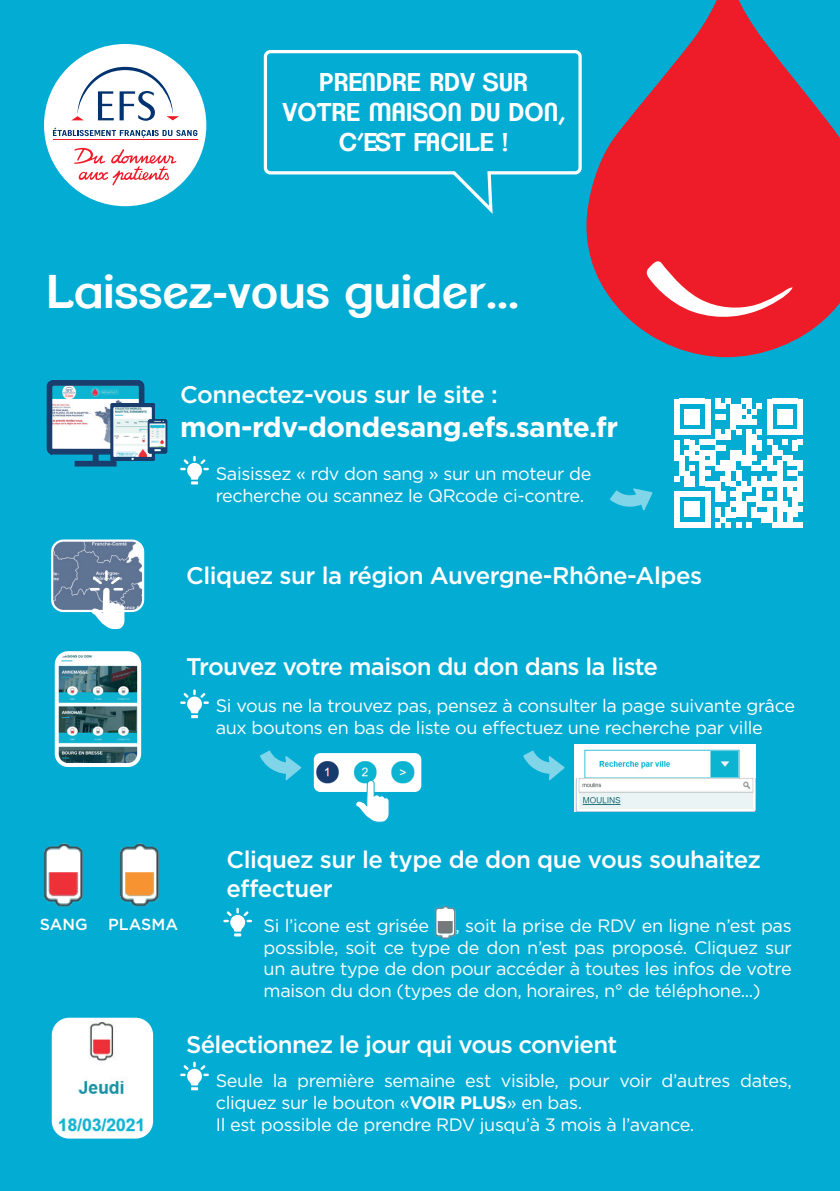
<style>
.page{position:relative;width:840px;height:1191px;background:#fff}
.page>*{position:absolute;margin:0;border:0;box-sizing:border-box;transform-origin:0 0}
.t1{font:600 46px "Clemente P Dak";color:#fff}
.t2{font:700 28px "Gotham";letter-spacing:-.02em;color:#fff}
.t3{font:600 25px/30px "Clemente P Dak";color:#fff;text-align:center}
.t4{font:500 24px/28.8px "Gotham";letter-spacing:-.03em;color:#fff}
.t5{font:18px/21.6px "Gotham";letter-spacing:-.02em;color:#fff}
.t6{font:500 16px "Gotham";color:#fff}
.s1{font-weight:700}
</style>
<div class="page">
<div style="left:0;top:0;width:839px;height:1191px;background:#03acd3"></div>
<svg style="left:46px;top:46px;width:158px;height:158px"></svg>
<svg style="left:586px;top:0;width:253px;height:357px;fill:#ee1c28"></svg>
<svg style="left:646px;top:260px;width:146px;height:61px;background:#f14b55"></svg>
<svg style="left:263px;top:50px;width:319px;height:164px"></svg>
<img style="left:434px;top:905px;width:21px;height:34px">
<svg style="left:180px;top:456px;width:29px;height:28px"></svg>
<svg style="left:180px;top:1061px;width:29px;height:29px"></svg>
<svg style="left:180px;top:689px;width:29px;height:29px"></svg>
<svg style="left:223px;top:907px;width:29px;height:29px"></svg>
<svg style="left:46px;top:380px;width:121px;height:87px"></svg>
<img style="left:54px;top:542px;width:89px;height:69px">
<div style="left:51px;top:539px;width:93px;height:73px;border:2px solid #fff;border-radius:11px"></div>
<img style="left:313px;top:753px;width:108px;height:39px">
<img style="left:574px;top:744px;width:180px;height:68px">
<svg style="left:260px;top:750px;width:41px;height:30px"></svg>
<svg style="left:523px;top:750px;width:41px;height:30px"></svg>
<img style="left:119px;top:843px;width:40px;height:64px">
<img style="left:43px;top:843px;width:40px;height:64px">
<img style="left:52px;top:1017px;width:101px;height:121px">
<img style="left:60px;top:656px;width:76px;height:106px">
<div style="left:55px;top:651px;width:86px;height:116px;border:4px solid #fff;border-radius:11px"></div>
<svg style="left:674px;top:398px;width:128px;height:129px"></svg>
<svg style="left:610px;top:488px;width:42px;height:22px"></svg>
<svg style="left:89px;top:569px;width:35px;height:60px;background:#9ab4c7"></svg>
<svg style="left:355px;top:780px;width:34px;height:43px"></svg>
<h3 class="t3" style="left:282px;top:67px;width:283px">PRENDRE RDV SUR<br>VOTRE MAISON DU DON,<br>C’EST FACILE !</h3>
<h1 class="t1" style="left:47px;top:264px;width:473px">Laissez-vous guider...</h1>
<h3 class="t4" style="left:180px;top:380px;width:319px">Connectez-vous sur le site :</h3>
<h2 class="t2" style="left:180px;top:408px;width:439px">mon-rdv-dondesang.efs.sante.fr</h2>
<p class="t5" style="left:216px;top:462px;width:377px">Saisissez « rdv don sang » sur un moteur de recherche ou scannez le QRcode ci-contre.</p>
<h3 class="t4" style="left:186px;top:561px;width:517px">Cliquez sur la région Auvergne-Rhône-Alpes</h3>
<h3 class="t4" style="left:186px;top:652px;width:473px">Trouvez votre maison du don dans la liste</h3>
<p class="t5" style="left:216px;top:695px;width:580px">Si vous ne la trouvez pas, pensez à consulter la page suivante grâce aux boutons en bas de liste ou effectuez une recherche par ville</p>
<p class="t6" style="left:40px;top:914px;width:49px">SANG</p>
<p class="t6" style="left:108px;top:914px;width:71px">PLASMA</p>
<h3 class="t4" style="left:226px;top:844px;width:535px">Cliquez sur le type de don que vous souhaitez effectuer</h3>
<p class="t5" style="left:263px;top:914px;width:167px">Si l’icone est grisée</p>
<p class="t5" style="left:263px;top:914px;width:529px;text-align:justify;text-indent:192px">, soit la prise de RDV en ligne n’est pas possible, soit ce type de don n’est pas proposé. Cliquez sur un autre type de don pour accéder à toutes les infos de votre maison du don (types de don, horaires, n° de téléphone...)</p>
<h3 class="t4" style="left:186px;top:1029px;width:432px">Sélectionnez le jour qui vous convient</h3>
<p class="t5" style="left:216px;top:1070px;width:577px">Seule la première semaine est visible, pour voir d’autres dates, cliquez sur le bouton «<span class="s1">VOIR PLUS</span>» en bas.<br>Il est possible de prendre RDV jusqu’à 3 mois à l’avance.</p>
</div>
